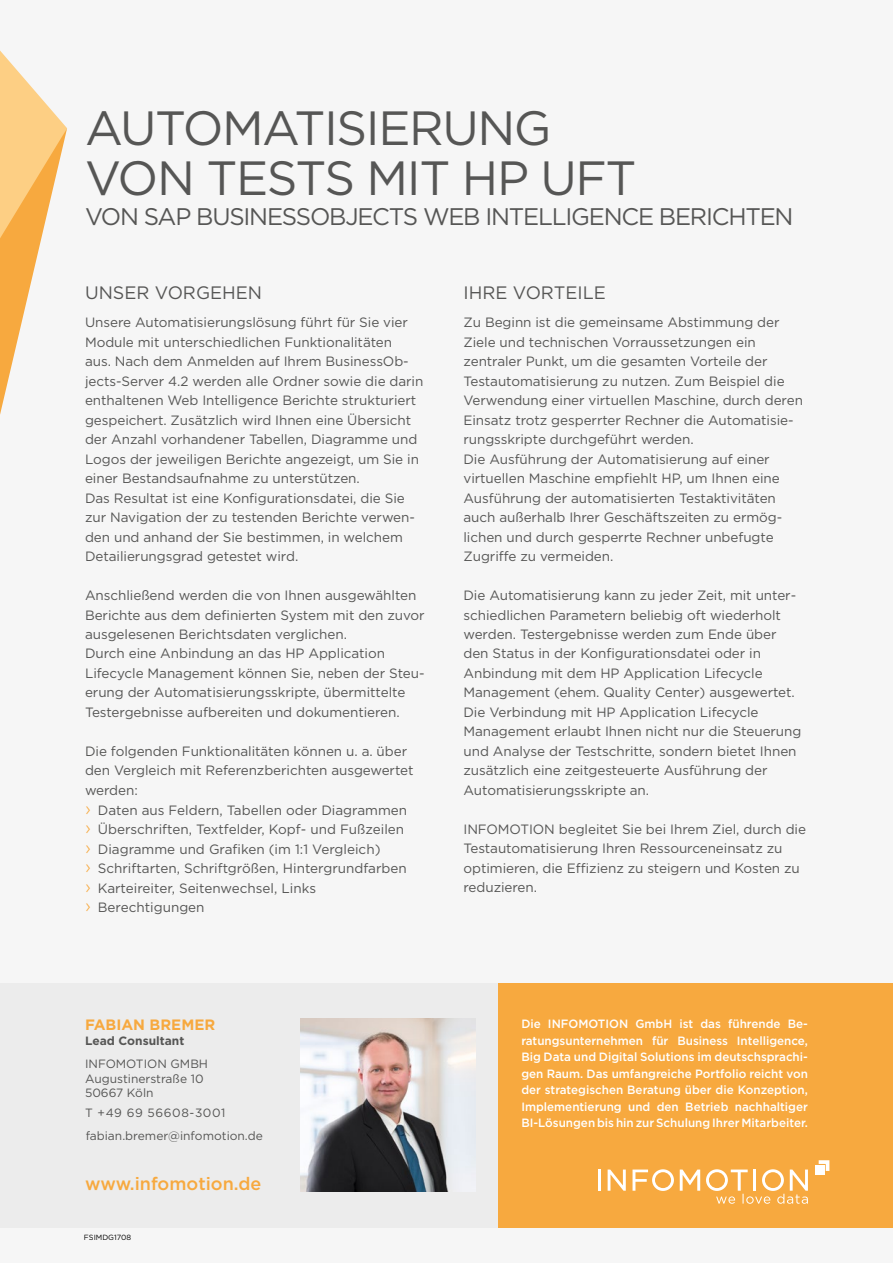
<style>
.page{position:relative;width:893px;height:1263px;background:#f6f6f6}
.page>*{position:absolute;margin:0;border:0;box-sizing:border-box;transform-origin:0 0}
.t1{font:48px/49.5px "Gotham";letter-spacing:-.03em;color:#565655}
.t2{font:24px "Gotham";letter-spacing:-.05em;color:#565655}
.t3{font:18px "Gotham";color:#565655}
.t4{font:500 18px "Gotham";color:#f7a93f}
.t5{font:700 15px "Gotham";color:#f7a93f}
.t6{font:13.5px/19.5px "Gotham";letter-spacing:-.005em;color:#565655}
.t7{font:500 12px/16.5px "Gotham";color:#fff;text-align:justify}
.t8{font:12px/14.4px "Gotham";color:#565655}
.t9{font:700 12px "Gotham";color:#565655}
.t10{font:7.5px "Gotham";color:#000}
.s1{font-weight:300;font-size:18.75px;color:#f7a93f}
</style>
<div class="page">
<div style="left:0;top:983px;width:893px;height:245px;background:#ececec"></div>
<img style="left:300px;top:1018px;width:175px;height:173px">
<div style="left:499px;top:983px;width:394px;height:245px;background:#f7a93f"></div>
<div style="left:815px;top:1165px;width:10px;height:10px;background:#fff"></div>
<svg style="left:819px;top:1160px;width:10px;height:11px"></svg>
<hr style="left:598px;top:1169px;width:3px;height:22px;background:#fff">
<svg style="left:608px;top:1169px;width:18px;height:22px"></svg>
<svg style="left:680px;top:1169px;width:20px;height:22px"></svg>
<svg style="left:632px;top:1169px;width:42px;height:22px"></svg>
<svg style="left:706px;top:1169px;width:102px;height:35px"></svg>
<svg style="left:0;top:50px;width:67px;height:365px"></svg>
<h1 class="t1" style="left:85px;top:102px;width:553px">AUTOMATISIERUNG<br>VON TESTS MIT HP UFT</h1>
<h2 class="t2" style="left:85px;top:201px;width:710px">VON SAP BUSINESSOBJECTS WEB INTELLIGENCE BERICHTEN</h2>
<h3 class="t3" style="left:85px;top:281px;width:179px">UNSER VORGEHEN</h3>
<p class="t6" style="left:85px;top:312px;width:340px">Unsere Automatisierungslösung führt für Sie vier Module mit unterschiedlichen Funktionalitäten<br>aus. Nach dem Anmelden auf Ihrem BusinessOb&shy;jects-Server 4.2 werden alle Ordner sowie die darin enthaltenen Web Intelligence Berichte strukturiert gespeichert. Zusätzlich wird Ihnen eine Übersicht der Anzahl vorhandener Tabellen, Diagramme und Logos der jeweiligen Berichte angezeigt, um Sie in einer Bestandsaufnahme zu unterstützen.<br>Das Resultat ist eine Konfigurationsdatei, die Sie zur Navigation der zu testenden Berichte verwen&shy;den und anhand der Sie bestimmen, in welchem Detailierungsgrad getestet wird.</p>
<p class="t6" style="left:85px;top:585px;width:341px">Anschließend werden die von Ihnen ausgewählten Berichte aus dem definierten System mit den zuvor ausgelesenen Berichtsdaten verglichen.<br>Durch eine Anbindung an das HP Application Lifecycle Management können Sie, neben der Steu&shy;erung der Automatisierungsskripte, übermittelte Testergebnisse aufbereiten und dokumentieren.</p>
<p class="t6" style="left:85px;top:741px;width:330px">Die folgenden Funktionalitäten können u. a. über den Vergleich mit Referenzberichten ausgewertet werden:<br><span class="s1">›</span> Daten aus Feldern, Tabellen oder Diagrammen <span class="s1">›</span> Überschriften, Textfelder, Kopf- und Fußzeilen<br><span class="s1">›</span> Diagramme und Grafiken (im 1:1 Vergleich)<br><span class="s1">›</span> Schriftarten, Schriftgrößen, Hintergrundfarben <span class="s1">›</span> Karteireiter, Seitenwechsel, Links<br><span class="s1">›</span> Berechtigungen</p>
<h3 class="t3" style="left:463px;top:281px;width:144px">IHRE VORTEILE</h3>
<p class="t6" style="left:463px;top:312px;width:341px">Zu Beginn ist die gemeinsame Abstimmung der Ziele und technischen Vorraussetzungen ein zentraler Punkt, um die gesamten Vorteile der Testautomatisierung zu nutzen. Zum Beispiel die Verwendung einer virtuellen Maschine, durch deren Einsatz trotz gesperrter Rechner die Automatisie&shy;rungsskripte durchgeführt werden.<br>Die Ausführung der Automatisierung auf einer virtuellen Maschine empfiehlt HP, um Ihnen eine Ausführung der automatisierten Testaktivitäten auch außerhalb Ihrer Geschäftszeiten zu ermög&shy;lichen und durch gesperrte Rechner unbefugte Zugriffe zu vermeiden.</p>
<p class="t6" style="left:463px;top:585px;width:339px">Die Automatisierung kann zu jeder Zeit, mit unter&shy;schiedlichen Parametern beliebig oft wiederholt werden. Testergebnisse werden zum Ende über den Status in der Konfigurationsdatei oder in Anbindung mit dem HP Application Lifecycle Management (ehem. Quality Center) ausgewertet.<br>Die Verbindung mit HP Application Lifecycle Management erlaubt Ihnen nicht nur die Steuerung und Analyse der Testschritte, sondern bietet Ihnen zusätzlich eine zeitgesteuerte Ausführung der Automatisierungsskripte an.</p>
<p class="t6" style="left:463px;top:819px;width:344px">INFOMOTION begleitet Sie bei Ihrem Ziel, durch die Testautomatisierung Ihren Ressourceneinsatz zu optimieren, die Effizienz zu steigern und Kosten zu reduzieren.</p>
<p class="t5" style="left:85px;top:1015px;width:132px">FABIAN BREMER</p>
<p class="t9" style="left:85px;top:1033px;width:101px">Lead Consultant</p>
<p class="t8" style="left:85px;top:1056px;width:125px">INFOMOTION GMBH<br>Augustinerstraße 10<br>50667 Köln</p>
<p class="t8" style="left:85px;top:1100px;width:179px;line-height:23.2px">T +49 69 56608-3001 fabian.bremer@infomotion.de</p>
<h3 class="t4" style="left:85px;top:1172px;width:178px">www.infomotion.de</h3>
<p class="t10" style="left:84px;top:1232px;width:49px">FSIMDG1708</p>
<p class="t7" style="left:521px;top:1015px;width:288px">Die INFOMOTION GmbH ist das führende Be&shy;ratungsunternehmen für Business Intelligence, Big Data und Digital Solutions im deutschsprachi&shy;gen Raum. Das umfangreiche Portfolio reicht von der strategischen Beratung über die Konzeption, Implementierung und den Betrieb nachhaltiger BI-Lösungen bis hin zur Schulung Ihrer Mitarbeiter.</p>
</div>
